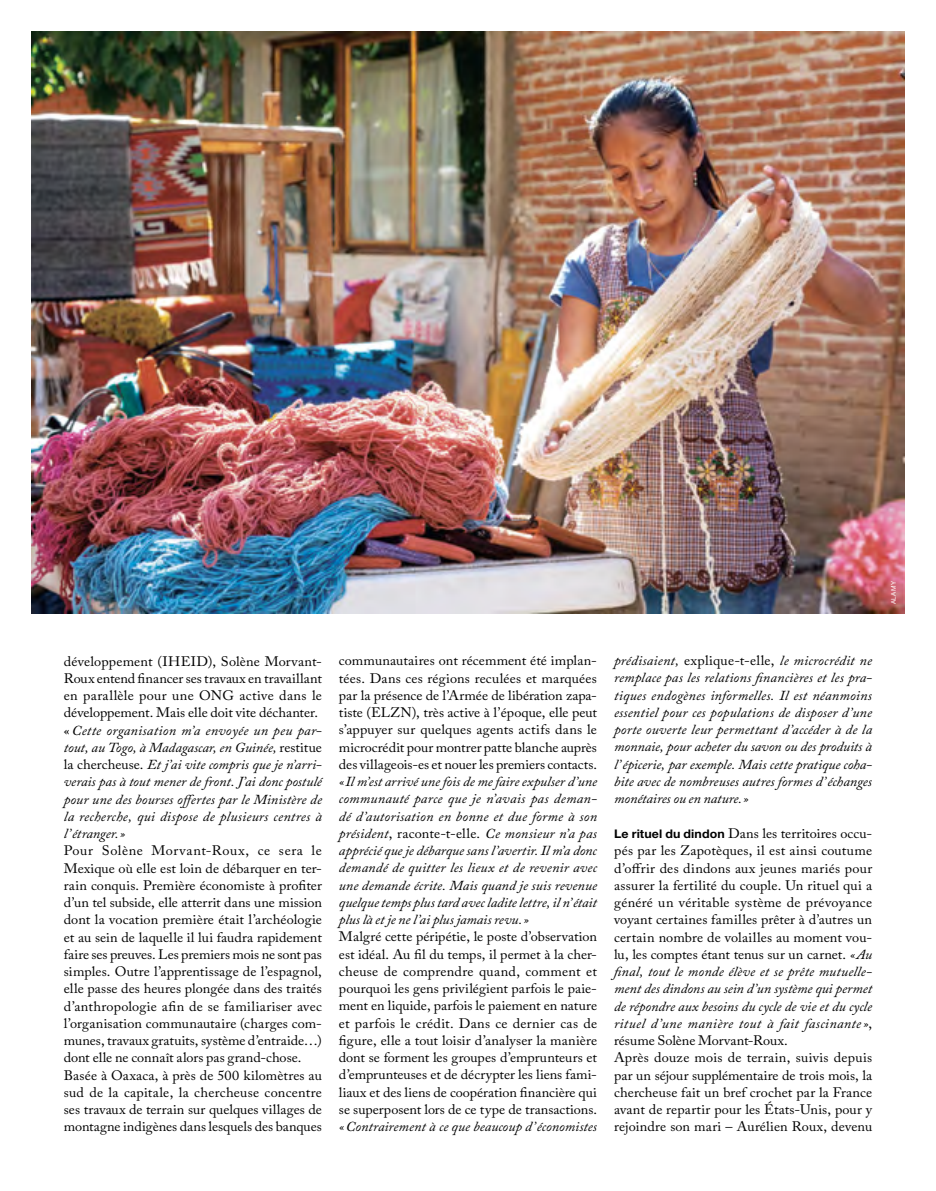
<style>
.page{position:relative;width:936px;height:1191px;background:#fff}
.page>*{position:absolute;margin:0;border:0;box-sizing:border-box;transform-origin:0 0}
.t1{font:13.65px/17.2px "Adobe Caslon Pro";letter-spacing:.005em;color:#000;scale:1.04 1}
.t2{font:italic 13.65px/17.2px "Adobe Caslon Pro";color:#000;text-align:justify;scale:1.04 1}
.t3{font:6.3px "Helvetica Neue";color:#fff}
.s1{font-style:normal}
.s2{font-family:"Helvetica Neue";font-weight:700;font-size:11.85px}
.s3{font-style:italic}
</style>
<div class="page">
<img style="left:32px;top:32px;width:872px;height:581px">
<p class="t3" style="left:889px;top:604px;width:24px;rotate:-90deg">ALAMY</p>
<p class="t2" style="left:64px;top:652px;width:250px;text-align:left"><span class="s1">développement (IHEID), Solène Morvant-Roux entend financer ses travaux en travaillant en parallèle pour une ONG active dans le développement. Mais elle doit vite déchanter. «</span>Cette organisation m’a envoyée un peu par&shy;tout, au Togo, à Madagascar, en Guinée, <span class="s1">restitue la chercheuse.</span> Et j’ai vite compris que je n’arri&shy;verais pas à tout mener de front. J’ai donc postulé pour une des bourses offertes par le Ministère de la recherche, qui dispose de plusieurs centres à l’étranger.»</p>
<p class="t1" style="left:64px;top:842px;width:250px">Pour Solène Morvant-Roux, ce sera le Mexique où elle est loin de débarquer en ter&shy;rain conquis. Première économiste à profiter d’un tel subside, elle atterrit dans une mission dont la vocation première était l’archéologie et au sein de laquelle il lui faudra rapidement faire ses preuves. Les premiers mois ne sont pas simples. Outre l’apprentissage de l’espagnol, elle passe des heures plongée dans des traités d’anthropologie afin de se familiariser avec l’organisation communautaire (charges com&shy;munes, travaux gratuits, système d’entraide…) dont elle ne connaît alors pas grand-chose.<br>Basée à Oaxaca, à près de 500 kilomètres au sud de la capitale, la chercheuse concentre ses travaux de terrain sur quelques villages de montagne indigènes dans lesquels des banques</p>
<p class="t1" style="left:339px;top:652px;width:250px;text-align:justify">communautaires ont récemment été implan&shy;tées. Dans ces régions reculées et marquées par la présence de l’Armée de libération zapa&shy;tiste (ELZN), très active à l’époque, elle peut s’appuyer sur quelques agents actifs dans le microcrédit pour montrer patte blanche auprès des villageois-es et nouer les premiers contacts.</p>
<p class="t2" style="left:339px;top:772px;width:250px">«Il m’est arrivé une fois de me faire expulser d’une communauté parce que je n’avais pas deman&shy;dé d’autorisation en bonne et due forme à son président<span class="s1">, raconte-t-elle.</span> Ce monsieur n’a pas apprécié que je débarque sans l’avertir. Il m’a donc demandé de quitter les lieux et de revenir avec une demande écrite. Mais quand je suis revenue quelque temps plus tard avec ladite lettre, il n’était plus là et je ne l’ai plus jamais revu.»</p>
<p class="t1" style="left:339px;top:928px;width:250px;text-align:justify">Malgré cette péripétie, le poste d’observation est idéal. Au fil du temps, il permet à la cher&shy;cheuse de comprendre quand, comment et pourquoi les gens privilégient parfois le paie&shy;ment en liquide, parfois le paiement en nature et parfois le crédit. Dans ce dernier cas de figure, elle a tout loisir d’analyser la manière dont se forment les groupes d’emprunteurs et d’emprunteuses et de décrypter les liens fami&shy;liaux et des liens de coopération financière qui se superposent lors de ce type de transactions.</p>
<p class="t2" style="left:339px;top:1117px;width:250px">«Contrairement à ce que beaucoup d’économistes</p>
<p class="t2" style="left:614px;top:652px;width:250px">prédisaient, <span class="s1">explique-t-elle,</span> le microcrédit ne remplace pas les relations financières et les pra&shy;tiques endogènes informelles. Il est néanmoins essentiel pour ces populations de disposer d’une porte ouverte leur permettant d’accéder à de la monnaie, pour acheter du savon ou des produits à l’épicerie, par exemple. Mais cette pratique coha&shy;bite avec de nombreuses autres formes d’échanges monétaires ou en nature.»</p>
<p class="t1" style="left:614px;top:824px;width:250px"><span class="s2">Le rituel du dindon</span> Dans les territoires occu&shy;pés par les Zapotèques, il est ainsi coutume d’offrir des dindons aux jeunes mariés pour assurer la fertilité du couple. Un rituel qui a généré un véritable système de prévoyance voyant certaines familles prêter à d’autres un certain nombre de volailles au moment vou&shy;lu, les comptes étant tenus sur un carnet. <span class="s3">«Au final, tout le monde élève et se prête mutuelle&shy;ment des dindons au sein d’un système qui permet de répondre aux besoins du cycle de vie et du cycle rituel d’une manière tout à fait fascinante»</span>, résume Solène Morvant-Roux.<br>Après douze mois de terrain, suivis depuis par un séjour supplémentaire de trois mois, la chercheuse fait un bref crochet par la France avant de repartir pour les États-Unis, pour y rejoindre son mari – Aurélien Roux, devenu</p>
</div>
